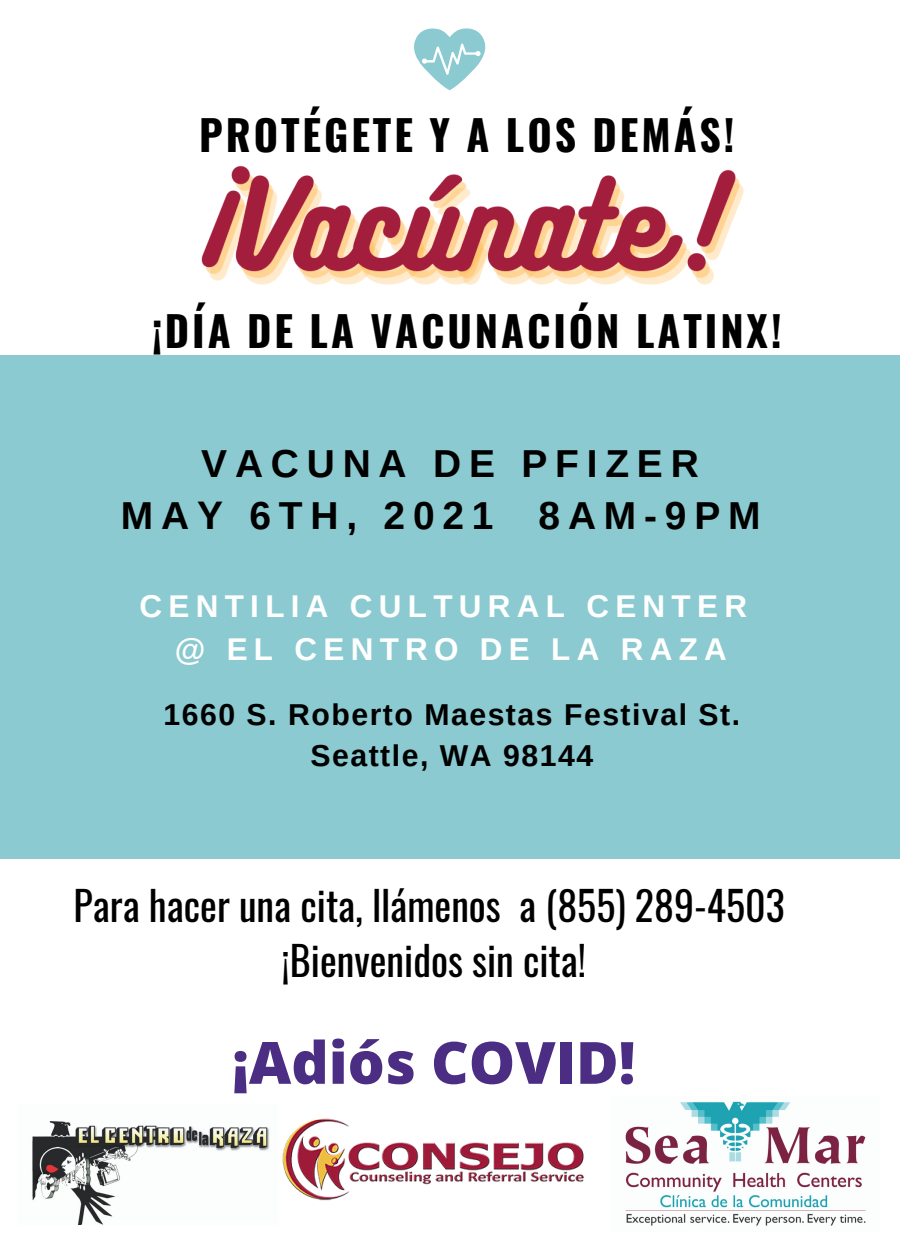
<style>
.page{position:relative;width:900px;height:1260px;background:#fff}
.page>*{position:absolute;margin:0;border:0;box-sizing:border-box;transform-origin:0 0}
.t1{font:800 58.25px "Open Sans";color:#4b2e83}
.t2{font:700 41.75px "Oswald";letter-spacing:.07em;color:#000}
.t3{font:40px "Oswald";color:#000}
.t4{font:700 39px "Arimo";letter-spacing:.2em;color:#000}
.t5{font:700 31.5px "Arimo";letter-spacing:.2em;color:#fff}
.t6{font:700 30.25px "Arimo";letter-spacing:.05em;color:#000}
</style>
<div class="page">
<div style="left:0;top:355px;width:900px;height:504px;background:#8acad0"></div>
<svg style="left:414px;top:28px;width:71px;height:62px"></svg>
<img style="left:32px;top:1121px;width:238px;height:103px">
<img style="left:282px;top:1118px;width:302px;height:83px">
<img style="left:625px;top:1101px;width:241px;height:125px">
<img style="left:201px;top:165px;width:543px;height:120px">
<p class="t2" style="left:199px;top:102px;width:537px">PROTÉGETE Y A LOS DEMÁS!</p>
<p class="t2" style="left:152px;top:298px;width:631px">¡DÍA DE LA VACUNACIÓN LATINX!</p>
<p class="t4" style="left:201px;top:441px;width:499px">VACUNA DE PFIZER</p>
<p class="t4" style="left:121px;top:494px;width:641px">MAY 6TH, 2021 8AM-9PM</p>
<p class="t5" style="left:140px;top:589px;width:609px">CENTILIA CULTURAL CENTER</p>
<p class="t5" style="left:175px;top:632px;width:554px">@ EL CENTRO DE LA RAZA</p>
<p class="t6" style="left:164px;top:698px;width:578px">1660 S. Roberto Maestas Festival St.</p>
<p class="t6" style="left:310px;top:739px;width:284px">Seattle, WA 98144</p>
<p class="t3" style="left:74px;top:874px;width:713px">Para hacer una cita, llámenos a (855) 289-4503</p>
<p class="t3" style="left:282px;top:929px;width:306px">¡Bienvenidos sin cita!</p>
<p class="t1" style="left:232px;top:1022px;width:405px">¡Adiós COVID!</p>
</div>
